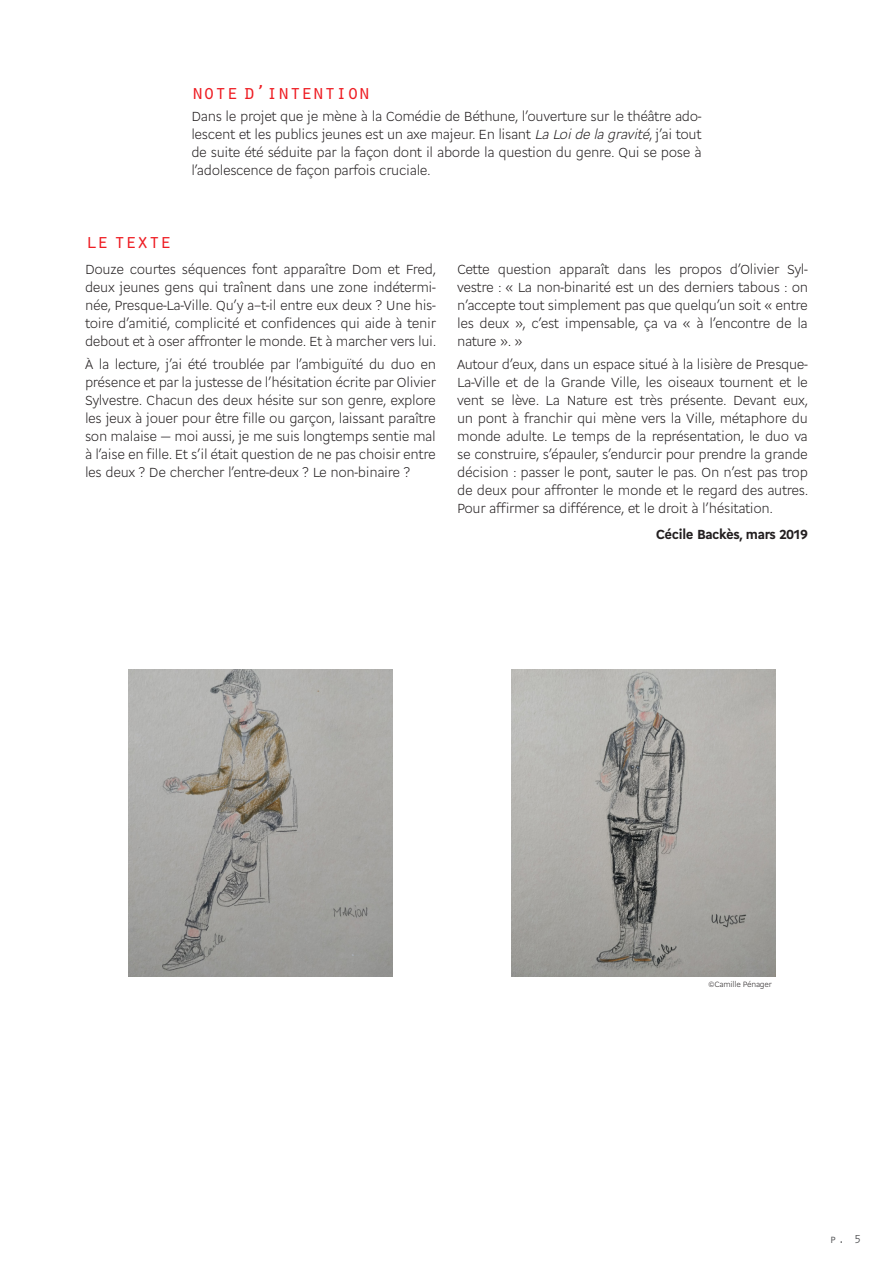
<style>
.page{position:relative;width:893px;height:1263px;background:#fff}
.page>*{position:absolute;margin:0;border:0;box-sizing:border-box;transform-origin:0 0}
.TDM{font:21px "Orator Std";letter-spacing:-.05em;color:#ee1d23}
.Titre_de_partie{font:21px "Orator Std";letter-spacing:-.05em;color:#ee1d23}
.t1{font:300 14.25px/18px "Cogito";letter-spacing:-.025em;color:#231f20;text-align:justify}
.signature{font:700 14.25px "Cogito";letter-spacing:-.025em;color:#231f20}
.t2{font:12px "Orator Std";color:#57585a}
.t3{font:300 8.25px "Cogito";letter-spacing:-.025em;color:#231f20}
.s1{font-style:italic}
</style>
<div class="page">
<img style="left:129px;top:670px;width:263px;height:306px">
<img style="left:512px;top:670px;width:263px;height:306px">
<p class="TDM" style="left:191px;top:77px;width:181px">note d’intention</p>
<p class="t1" style="left:191px;top:108px;width:512px">Dans le projet que je mène à la Comédie de Béthune, l’ouverture sur le théâtre ado&shy;lescent et les publics jeunes est un axe majeur. En lisant <span class="s1">La Loide la gravité</span>, j’ai tout de suite été séduite par la façon dont il aborde la question du genre. Qui se pose à l’adolescence de façon parfois cruciale.</p>
<p class="Titre_de_partie" style="left:85px;top:226px;width:89px">le texte</p>
<p class="t1" style="left:85px;top:261px;width:353px">Douze courtes séquences font apparaître Dom et Fred, deux jeunes gens qui traînent dans une zone indétermi&shy;née, Presque-La-Ville. Qu’y a–t-il entre eux deux ? Une his&shy;toire d’amitié, complicité et confidences qui aide à tenir debout et à oser affronter le monde. Et à marcher vers lui.</p>
<p class="t1" style="left:85px;top:355px;width:353px">À la lecture, j’ai été troublée par l’ambiguïté du duo en présence et par la justesse de l’hésitation écrite par Olivier Sylvestre. Chacun des deux hésite sur son genre, explore les jeux à jouer pour être fille ou garçon, laissant paraître son malaise — moi aussi, je me suis longtemps sentie mal à l’aise en fille. Et s’il était question de ne pas choisir entre les deux ? De chercher l’entre-deux ? Le non-binaire ?</p>
<p class="t1" style="left:457px;top:261px;width:352px">Cette question apparaît dans les propos d’Olivier Syl&shy;vestre : « La non-binarité est un des derniers tabous : on n’accepte tout simplement pas que quelqu’un soit « entre les deux », c’est impensable, ça va « à l’encontre de la nature ». »</p>
<p class="t1" style="left:457px;top:355px;width:353px">Autour d’eux, dans un espace situé à la lisière de Presque-La-Ville et de la Grande Ville, les oiseaux tournent et le vent se lève. La Nature est très présente. Devant eux, un pont à franchir qui mène vers la Ville, métaphore du monde adulte. Le temps de la représentation, le duo va se construire, s’épauler, s’endurcir pour prendre la grande décision : passer le pont, sauter le pas. On n’est pas trop de deux pour affronter le monde et le regard des autres.<br>Pour affirmer sa différence, et le droit à l’hésitation.</p>
<p class="signature" style="left:656px;top:527px;width:154px">Cécile Backès, mars 2019</p>
<p class="t3" style="left:709px;top:980px;width:65px">©Camille Pénager</p>
<p class="t2" style="left:830px;top:1231px;width:33px">p. 5</p>
</div>
